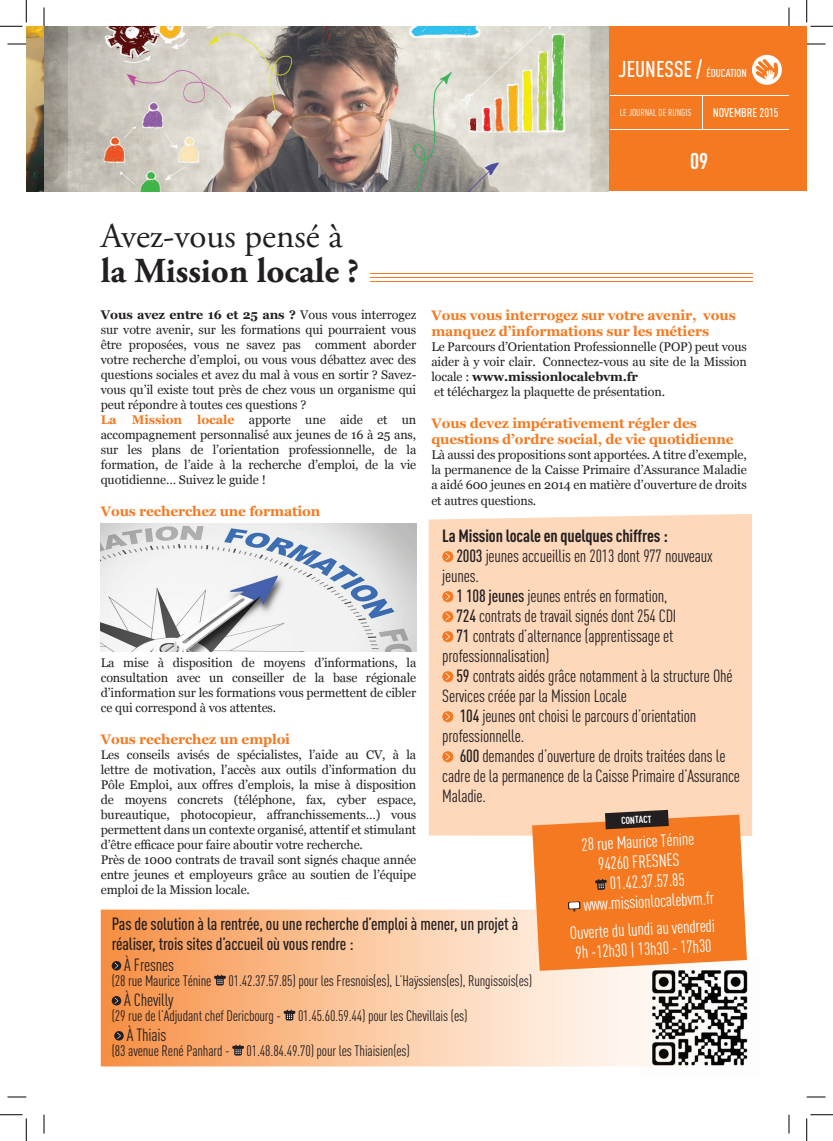
<style>
.page{position:relative;width:833px;height:1141px;background:#fff}
.page>*{position:absolute;margin:0;border:0;box-sizing:border-box;transform-origin:0 0}
.t1{font:700 35px "Adobe Garamond Pro";color:#231f20}
.t2{font:35px "Adobe Garamond Pro";color:#231f20}
.t3{font:500 22.5px "DIN Cond";color:#fff}
.t4{font:700 22.5px "DIN Cond";color:#fff}
.t5{font:17.5px "DIN Cond";letter-spacing:-.01em;color:#231f20}
.t6{font:17.5px/20px "DIN Cond";color:#fff}
.t7{font:500 17.5px/20px "DIN Cond";letter-spacing:-.01em;color:#231f20}
.t8{font:700 17.5px "DIN Cond";letter-spacing:-.01em;color:#231f20}
.t9{font:15px "DIN Cond";letter-spacing:-.01em;color:#231f20}
.t10{font:700 13.75px/16.5px "Georgia";letter-spacing:-.01em;color:#f47921}
.t11{font:12.5px/15px "Georgia";letter-spacing:-.01em;color:#231f20}
.t12{font:500 12.5px "DIN Cond";color:#fff}
.t13{font:10px "DIN Cond";color:#fff}
.t14{font:700 10px "DIN Cond";color:#fff}
.s1{font-size:11.25px}
.s2{font-weight:700}
.s3{font-weight:700;color:#f47921}
.s4{font-weight:500}
</style>
<div class="page">
<div style="left:608px;top:26px;width:198px;height:165px;background:#f47921"></div>
<hr style="left:609px;top:95px;width:179px;height:1px;background:#fff">
<hr style="left:609px;top:129px;width:179px;height:1px;background:#fff">
<hr style="left:701px;top:95px;width:1px;height:35px;background:#fff">
<svg style="left:751px;top:55px;width:30px;height:30px"></svg>
<svg style="left:755px;top:58px;width:22px;height:23px"></svg>
<hr style="left:369px;top:281px;width:382px;height:1px;background:#f47921">
<hr style="left:369px;top:277px;width:382px;height:1px;background:#f47921">
<hr style="left:369px;top:273px;width:382px;height:1px;background:#f47921">
<hr style="left:608px;top:26px;width:1px;height:165px;background:#fff">
<img style="left:26px;top:26px;width:582px;height:165px">
<img style="left:101px;top:523px;width:315px;height:128px">
<svg style="left:101px;top:909px;width:646px;height:157px;background:#fbc49b"></svg>
<img style="left:639px;top:957px;width:109px;height:109px">
<div style="left:428px;top:514px;width:323px;height:322px;background:#fdd8bb"></div>
<svg style="left:112px;top:960px;width:9px;height:10px"></svg>
<svg style="left:115px;top:962px;width:3px;height:6px"></svg>
<svg style="left:214px;top:974px;width:12px;height:11px"></svg>
<svg style="left:112px;top:995px;width:9px;height:10px"></svg>
<svg style="left:115px;top:997px;width:3px;height:6px"></svg>
<svg style="left:283px;top:1009px;width:12px;height:11px"></svg>
<svg style="left:114px;top:1030px;width:10px;height:10px"></svg>
<svg style="left:117px;top:1032px;width:4px;height:6px"></svg>
<svg style="left:232px;top:1044px;width:12px;height:11px"></svg>
<div style="left:442px;top:551px;width:11px;height:11px;background:#f47921;border-radius:50%"></div>
<svg style="left:445px;top:553px;width:4px;height:7px"></svg>
<svg style="left:442px;top:591px;width:11px;height:11px"></svg>
<svg style="left:445px;top:593px;width:4px;height:7px"></svg>
<svg style="left:442px;top:611px;width:11px;height:11px"></svg>
<svg style="left:445px;top:613px;width:4px;height:7px"></svg>
<svg style="left:442px;top:631px;width:11px;height:11px"></svg>
<svg style="left:445px;top:633px;width:4px;height:7px"></svg>
<svg style="left:442px;top:671px;width:11px;height:11px"></svg>
<svg style="left:445px;top:673px;width:4px;height:7px"></svg>
<svg style="left:442px;top:711px;width:11px;height:11px"></svg>
<svg style="left:445px;top:713px;width:4px;height:7px"></svg>
<svg style="left:442px;top:751px;width:11px;height:11px"></svg>
<svg style="left:445px;top:753px;width:4px;height:7px"></svg>
<svg style="left:531px;top:809px;width:215px;height:161px;background:#ee8235"></svg>
<svg style="left:8px;top:43px;width:18px;height:2px"></svg>
<svg style="left:806px;top:43px;width:19px;height:2px"></svg>
<svg style="left:8px;top:1096px;width:18px;height:1px"></svg>
<svg style="left:806px;top:1096px;width:19px;height:1px"></svg>
<svg style="left:43px;top:8px;width:2px;height:18px"></svg>
<svg style="left:43px;top:1114px;width:2px;height:19px"></svg>
<svg style="left:788px;top:8px;width:1px;height:18px"></svg>
<svg style="left:788px;top:1114px;width:1px;height:19px"></svg>
<svg style="left:0;top:0;width:27px;height:27px"></svg>
<svg style="left:0;top:1114px;width:27px;height:26px"></svg>
<svg style="left:806px;top:0;width:26px;height:27px"></svg>
<svg style="left:806px;top:1114px;width:26px;height:26px"></svg>
<h2 class="t3" style="left:618px;top:56px;width:130px">JEUNESSE / <span class="s1">ÉDUCATION</span></h2>
<p class="t13" style="left:619px;top:107px;width:73px">LE JOURNAL DE RUNGIS</p>
<p class="t12" style="left:712px;top:105px;width:67px">NOVEMBRE 2015</p>
<h2 class="t4" style="left:689px;top:147px;width:20px">09</h2>
<h1 class="t2" style="left:101px;top:214px;width:243px">Avez-vous pensé à</h1>
<h1 class="t1" style="left:101px;top:251px;width:260px">la Mission locale ?</h1>
<p class="t11" style="left:101px;top:306px;width:317px"><span class="s2">Vous avez entre 16 et 25 ans ?</span> Vous vous interrogez sur votre avenir, sur les formations qui pourraient vous être proposées, vous ne savez pas comment aborder votre recherche d’emploi, ou vous vous débattez avec des questions sociales et avez du mal à vous en sortir ? Savez&shy;vous qu’il existe tout près de chez vous un organisme qui peut répondre à toutes ces questions ?<br><span class="s3">La Mission locale</span> apporte une aide et un accompagnement personnalisé aux jeunes de 16 à 25 ans, sur les plans de l’orientation professionnelle, de la formation, de l’aide à la recherche d’emploi, de la vie quotidienne… Suivez le guide !</p>
<p class="t10" style="left:101px;top:502px;width:221px">Vous recherchez une formation</p>
<p class="t10" style="left:431px;top:306px;width:306px">Vous vous interrogez sur votre avenir, vous manquez d’informations sur les métiers</p>
<p class="t11" style="left:431px;top:339px;width:317px">Le Parcours d’Orientation Professionnelle (POP) peut vous aider à y voir clair. Connectez-vous au site de la Mission locale : <span class="s2">www.missionlocalebvm.fr<br></span>et téléchargez la plaquette de présentation.</p>
<p class="t10" style="left:431px;top:414px;width:303px">Vous devez impérativement régler des questions d’ordre social, de vie quotidienne</p>
<p class="t11" style="left:431px;top:447px;width:317px;text-align:justify">Là aussi des propositions sont apportées. A titre d’exemple, la permanence de la Caisse Primaire d’Assurance Maladie a aidé 600 jeunes en 2014 en matière d’ouverture de droits et autres questions.</p>
<h3 class="t8" style="left:442px;top:525px;width:227px">La Mission locale en quelques chiffres :</h3>
<h3 class="t5" style="left:456px;top:545px;width:258px"><span class="s4">2003</span> jeunes accueillis en 2013 dont 977 nouveaux</h3>
<h3 class="t5" style="left:442px;top:566px;width:38px">jeunes.</h3>
<h3 class="t5" style="left:456px;top:585px;width:212px"><span class="s4">1 108 jeunes</span> jeunes entrés en formation,</h3>
<h3 class="t5" style="left:456px;top:605px;width:221px"><span class="s4">724</span> contrats de travail signés dont 254 CDI</h3>
<h3 class="t5" style="left:456px;top:625px;width:218px"><span class="s4">71</span> contrats d’alternance (apprentissage et</h3>
<h3 class="t5" style="left:442px;top:646px;width:108px">professionnalisation)</h3>
<h3 class="t5" style="left:456px;top:665px;width:277px"><span class="s4">59</span> contrats aidés grâce notamment à la structure Ohé</h3>
<h3 class="t5" style="left:442px;top:686px;width:186px">Services créée par la Mission Locale</h3>
<h3 class="t5" style="left:459px;top:705px;width:238px"><span class="s4">104</span> jeunes ont choisi le parcours d’orientation</h3>
<h3 class="t5" style="left:442px;top:726px;width:83px">professionnelle.</h3>
<h3 class="t5" style="left:459px;top:745px;width:267px"><span class="s4">600</span> demandes d’ouverture de droits traitées dans le</h3>
<h3 class="t5" style="left:442px;top:766px;width:299px">cadre de la permanence de la Caisse Primaire d’Assurance</h3>
<h3 class="t5" style="left:442px;top:786px;width:45px">Maladie.</h3>
<h3 class="t6" style="left:580px;top:834px;width:114px;rotate:-3deg">28 rue Maurice Ténine</h3>
<h3 class="t6" style="left:597px;top:853px;width:83px;rotate:-3deg">94260 FRESNES</h3>
<h3 class="t6" style="left:609px;top:872px;width:76px;rotate:-3deg">01.42.37.57.85</h3>
<h3 class="t6" style="left:582px;top:894px;width:132px;rotate:-3deg">www.missionlocalebvm.fr</h3>
<h3 class="t6" style="left:569px;top:922px;width:147px;rotate:-3deg">Ouverte du lundi au vendredi<br>9h -12h30 | 13h30 - 17h30</h3>
<p class="t11" style="left:101px;top:654px;width:317px;text-align:justify">La mise à disposition de moyens d’informations, la consultation avec un conseiller de la base régionale d’information sur les formations vous permettent de cibler ce qui correspond à vos attentes.</p>
<p class="t10" style="left:101px;top:730px;width:191px">Vous recherchez un emploi</p>
<p class="t11" style="left:101px;top:746px;width:317px">Les conseils avisés de spécialistes, l’aide au CV, à la lettre de motivation, l’accès aux outils d’information du Pôle Emploi, aux offres d’emplois, la mise à disposition de moyens concrets (téléphone, fax, cyber espace, bureautique, photocopieur, affranchissements…) vous permettent dans un contexte organisé, attentif et stimulant d’être efficace pour faire aboutir votre recherche.<br>Près de 1000 contrats de travail sont signés chaque année entre jeunes et employeurs grâce au soutien de l’équipe emploi de la Mission locale.</p>
<p class="t14" style="left:620px;top:814px;width:32px;rotate:-3deg">CONTACT</p>
<h3 class="t7" style="left:112px;top:913px;width:408px">Pas de solution à la rentrée, ou une recherche d’emploi à mener, un projet à réaliser, trois sites d’accueil où vous rendre :</h3>
<h3 class="t5" style="left:124px;top:954px;width:51px">À Fresnes</h3>
<p class="t9" style="left:112px;top:971px;width:421px">(28 rue Maurice Ténine 01.42.37.57.85) pour les Fresnois(es), L’Haÿssiens(es), Rungissois(es)</p>
<h3 class="t5" style="left:124px;top:989px;width:51px">À Chevilly</h3>
<p class="t9" style="left:112px;top:1006px;width:357px">(29 rue de l’Adjudant chef Dericbourg - 01.45.60.59.44) pour les Chevillais (es)</p>
<h3 class="t5" style="left:127px;top:1024px;width:41px">À Thiais</h3>
<p class="t9" style="left:112px;top:1041px;width:299px">(83 avenue René Panhard - 01.48.84.49.70) pour les Thiaisien(es)</p>
</div>
